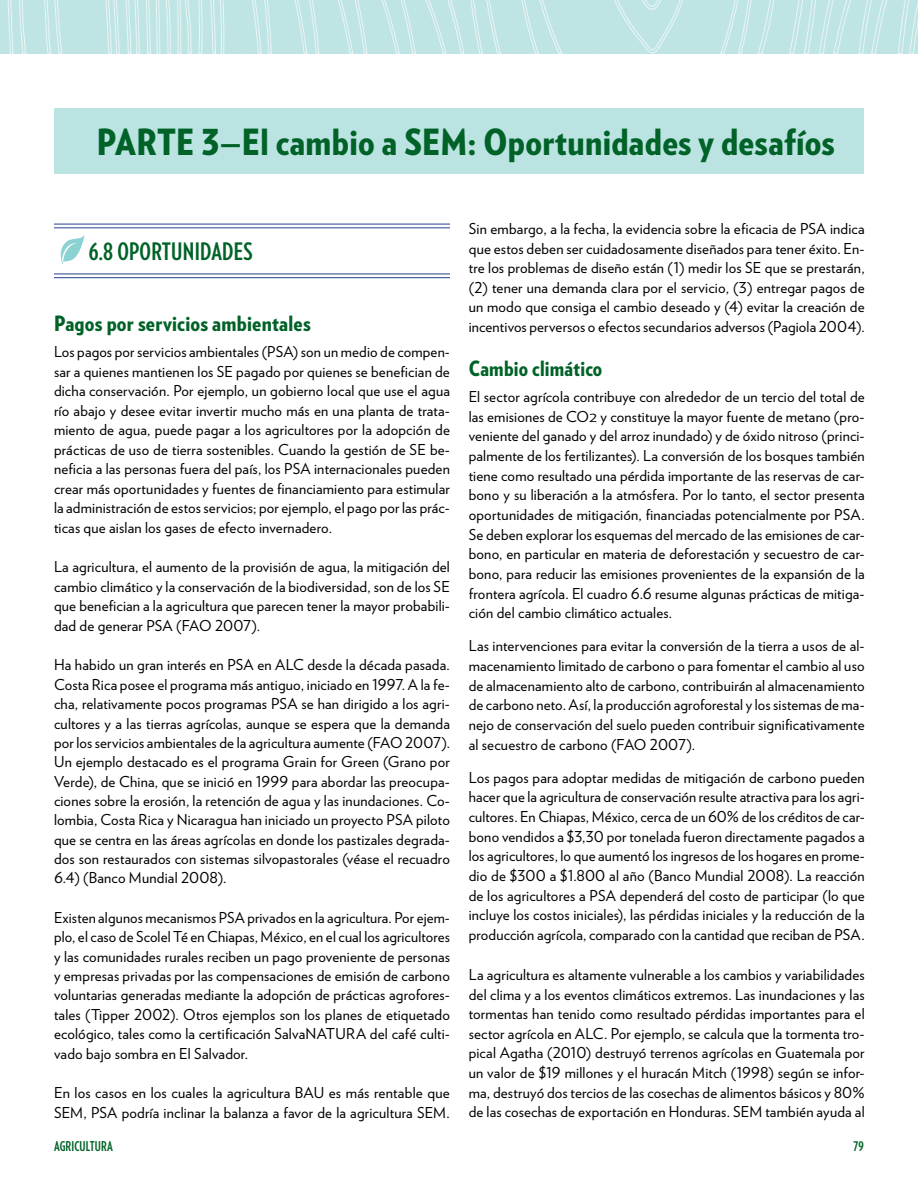
<style>
.page{position:relative;width:918px;height:1188px;background:#fff}
.page>*{position:absolute;margin:0;border:0;box-sizing:border-box;transform-origin:0 0}
.t1{font:900 36px "Verlag Condensed";letter-spacing:.01em;color:#006227;scale:1.04 1}
.t2{font:700 24px "Verlag Compressed";letter-spacing:.01em;color:#006227;scale:1.04 1}
.t3{font:900 21px "Verlag Condensed";letter-spacing:.01em;color:#006227;scale:1.04 1}
.t4{font:900 21px "Verlag Condensed";letter-spacing:.01em;color:#006227}
.t5{font:15px/19.6px "Verlag";letter-spacing:.01em;color:#000;text-align:justify}
.t6{font:700 13.5px "Verlag Compressed";letter-spacing:.01em;color:#006227}
.s1{font-size:11.25px}
</style>
<div class="page">
<img style="left:0;top:0;width:918px;height:54px">
<hr style="left:54px;top:224px;width:396px;height:1px;background:#25408f">
<hr style="left:54px;top:227px;width:396px;height:1px;background:#25408f">
<hr style="left:54px;top:274px;width:396px;height:1px;background:#25408f">
<hr style="left:54px;top:277px;width:396px;height:1px;background:#25408f">
<svg style="left:60px;top:235px;width:25px;height:29px"></svg>
<div style="left:54px;top:108px;width:810px;height:66px;background:#bae3e2"></div>
<p class="t1" style="left:97px;top:113px;width:38px">Parte</p>
<p class="t1" style="left:202px;top:113px;width:610px">3—El cambio a Sem : Oportunidades y desafíos</p>
<p class="t2" style="left:89px;top:234px;width:159px">6.8 OPORTUNIDADES</p>
<p class="t3" style="left:54px;top:307px;width:248px">Pagos por servicios ambientales</p>
<p class="t5" style="left:54px;top:341px;width:398px">Los pagos por servicios ambientales (PSA) son un medio de compen&shy;sar a quienes mantienen los SE pagado por quienes se benefician de dicha conservación. Por ejemplo, un gobierno local que use el agua río abajo y desee evitar invertir mucho más en una planta de trata&shy;miento de agua, puede pagar a los agricultores por la adopción de prácticas de uso de tierra sostenibles. Cuando la gestión de SE be&shy;neficia a las personas fuera del país, los PSA internacionales pueden crear más oportunidades y fuentes de financiamiento para estimular la administración de estos servicios; por ejemplo, el pago por las prác&shy;ticas que aislan los gases de efecto invernadero.</p>
<p class="t5" style="left:54px;top:556px;width:398px">La agricultura, el aumento de la provisión de agua, la mitigación del cambio climático y la conservación de la biodiversidad, son de los SE que benefician a la agricultura que parecen tener la mayor probabili&shy;dad de generar PSA (FAO 2007).</p>
<p class="t5" style="left:54px;top:655px;width:398px">Ha habido un gran interés en PSA en ALC desde la década pasada.<br>Costa Rica posee el programa más antiguo, iniciado en 1997. A la fe&shy;cha, relativamente pocos programas PSA se han dirigido a los agri&shy;cultores y a las tierras agrícolas, aunque se espera que la demanda por los servicios ambientales de la agricultura aumente (FAO 2007).<br>Un ejemplo destacado es el programa Grain for Green (Grano por Verde), de China, que se inició en 1999 para abordar las preocupa&shy;ciones sobre la erosión, la retención de agua y las inundaciones. Co&shy;lombia, Costa Rica y Nicaragua han iniciado un proyecto PSA piloto que se centra en las áreas agrícolas en donde los pastizales degrada&shy;dos son restaurados con sistemas silvopastorales (véase el recuadro 6.4) (Banco Mundial 2008).</p>
<p class="t5" style="left:54px;top:907px;width:398px">Existen algunos mecanismos PSA privados en la agricultura. Por ejem&shy;plo, el caso de Scolel Té en Chiapas, México, en el cual los agricultores y las comunidades rurales reciben un pago proveniente de personas y empresas privadas por las compensaciones de emisión de carbono voluntarias generadas mediante la adopción de prácticas agrofores&shy;tales (Tipper 2002). Otros ejemplos son los planes de etiquetado ecológico, tales como la certificación SalvaNATURA del café culti&shy;vado bajo sombra en El Salvador.</p>
<p class="t5" style="left:54px;top:1082px;width:397px">En los casos en los cuales la agricultura BAU es más rentable que<br>SEM, PSA podría inclinar la balanza a favor de la agricultura SEM.</p>
<p class="t5" style="left:469px;top:219px;width:397px">Sin embargo, a la fecha, la evidencia sobre la eficacia de PSA indica que estos deben ser cuidadosamente diseñados para tener éxito. En&shy;tre los problemas de diseño están (1) medir los SE que se prestarán, (2) tener una demanda clara por el servicio, (3) entregar pagos de un modo que consiga el cambio deseado y (4) evitar la creación de incentivos perversos o efectos secundarios adversos (Pagiola 2004).</p>
<p class="t4" style="left:469px;top:352px;width:135px">Cambio climático</p>
<p class="t5" style="left:469px;top:386px;width:398px">El sector agrícola contribuye con alrededor de un tercio del total de las emisiones de CO<span class="s1">2</span> y constituye la mayor fuente de metano (pro&shy;veniente del ganado y del arroz inundado) y de óxido nitroso (princi&shy;palmente de los fertilizantes). La conversión de los bosques también tiene como resultado una pérdida importante de las reservas de car&shy;bono y su liberación a la atmósfera. Por lo tanto, el sector presenta oportunidades de mitigación, financiadas potencialmente por PSA.<br>Se deben explorar los esquemas del mercado de las emisiones de car&shy;bono, en particular en materia de deforestación y secuestro de car&shy;bono, para reducir las emisiones provenientes de la expansión de la frontera agrícola. El cuadro 6.6 resume algunas prácticas de mitiga&shy;ción del cambio climático actuales.</p>
<p class="t5" style="left:469px;top:635px;width:398px">Las intervenciones para evitar la conversión de la tierra a usos de al&shy;macenamiento limitado de carbono o para fomentar el cambio al uso de almacenamiento alto de carbono, contribuirán al almacenamiento de carbono neto. Así, la producción agroforestal y los sistemas de ma&shy;nejo de conservación del suelo pueden contribuir significativamente al secuestro de carbono (FAO 2007).</p>
<p class="t5" style="left:469px;top:767px;width:398px">Los pagos para adoptar medidas de mitigación de carbono pueden hacer que la agricultura de conservación resulte atractiva para los agri&shy;cultores. En Chiapas, México, cerca de un 60% de los créditos de car&shy;bono vendidos a $3,30 por tonelada fueron directamente pagados a los agricultores, lo que aumentó los ingresos de los hogares en prome&shy;dio de $300 a $1.800 al año (Banco Mundial 2008). La reacción de los agricultores a PSA dependerá del costo de participar (lo que incluye los costos iniciales), las pérdidas iniciales y la reducción de la producción agrícola, comparado con la cantidad que reciban de PSA.</p>
<p class="t5" style="left:469px;top:964px;width:397px">La agricultura es altamente vulnerable a los cambios y variabilidades del clima y a los eventos climáticos extremos. Las inundaciones y las tormentas han tenido como resultado pérdidas importantes para el sector agrícola en ALC. Por ejemplo, se calcula que la tormenta tro&shy;pical Agatha (2010) destruyó terrenos agrícolas en Guatemala por un valor de $19 millones y el huracán Mitch (1998) según se infor&shy;ma, destruyó dos tercios de las cosechas de alimentos básicos y 80% de las cosechas de exportación en Honduras. SEM también ayuda al</p>
<p class="t6" style="left:54px;top:1136px;width:60px">AGRICULTURA</p>
<p class="t6" style="left:854px;top:1136px;width:12px">79</p>
</div>
